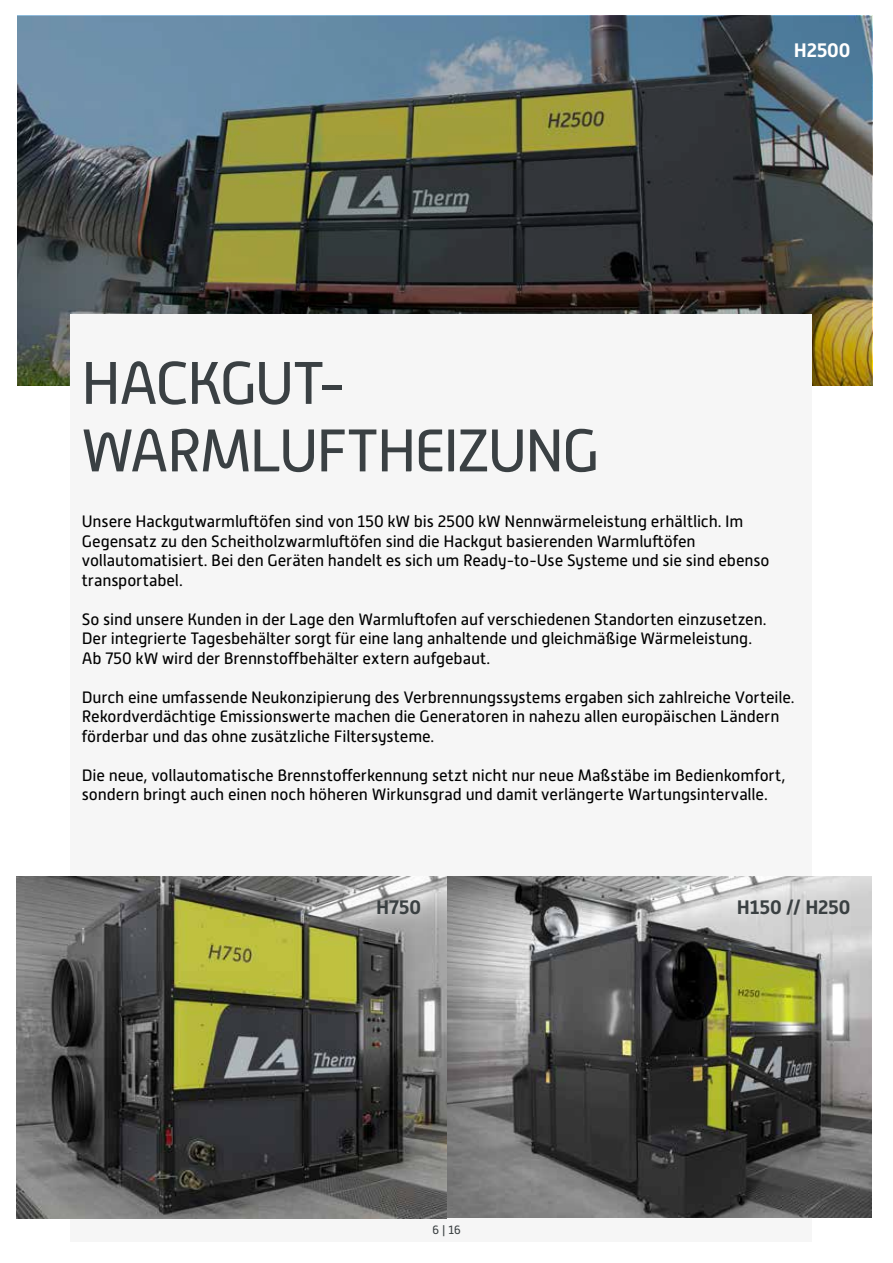
<style>
.page{position:relative;width:893px;height:1263px;background:#fff}
.page>*{position:absolute;margin:0;border:0;box-sizing:border-box;transform-origin:0 0}
.t1{font:60px/67.5px "Alwyn New";letter-spacing:-.04em;color:#3a4043}
.t2{font:700 19.5px "Alwyn New";letter-spacing:-.005em;color:#3a4042}
.t3{font:700 19.5px "Alwyn New";letter-spacing:-.005em;color:#fff}
.t4{font:16.5px/19.5px "Alwyn New";letter-spacing:-.01em;color:#000}
.t5{font:12px "Alwyn New";color:#3a4042}
</style>
<div class="page">
<img style="left:17px;top:16px;width:855px;height:369px">
<div style="left:70px;top:315px;width:742px;height:927px;background:#f6f6f6"></div>
<img style="left:446px;top:876px;width:426px;height:342px">
<img style="left:17px;top:876px;width:429px;height:342px">
<h1 class="t1" style="left:81px;top:350px;width:521px">HACKGUT-<br>WARMLUFTHEIZUNG</h1>
<p class="t3" style="left:794px;top:39px;width:58px">H2500</p>
<p class="t4" style="left:82px;top:512px;width:689px">Unsere Hackgutwarmluftöfen sind von 150 kW bis 2500 kW Nennwärmeleistung erhältlich. Im Gegensatz zu den Scheitholzwarmluftöfen sind die Hackgut basierenden Warmluftöfen vollautomatisiert. Bei den Geräten handelt es sich um Ready-to-Use Systeme und sie sind ebenso transportabel.</p>
<p class="t4" style="left:82px;top:609px;width:686px">So sind unsere Kunden in der Lage den Warmluftofen auf verschiedenen Standorten einzusetzen.<br>Der integrierte Tagesbehälter sorgt für eine lang anhaltende und gleichmäßige Wärmeleistung.<br>Ab 750 kW wird der Brennstoffbehälter extern aufgebaut.</p>
<p class="t4" style="left:82px;top:687px;width:714px">Durch eine umfassende Neukonzipierung des Verbrennungssystems ergaben sich zahlreiche Vorteile.<br>Rekordverdächtige Emissionswerte machen die Generatoren in nahezu allen europäischen Ländern förderbar und das ohne zusätzliche Filtersysteme.</p>
<p class="t4" style="left:82px;top:765px;width:705px">Die neue, vollautomatische Brennstofferkennung setzt nicht nur neue Maßstäbe im Bedienkomfort, sondern bringt auch einen noch höheren Wirkunsgrad und damit verlängerte Wartungsintervalle.</p>
<p class="t2" style="left:376px;top:896px;width:46px">H750</p>
<p class="t2" style="left:737px;top:896px;width:115px">H150 // H250</p>
<p class="t5" style="left:433px;top:1223px;width:30px">6 | 16</p>
</div>
